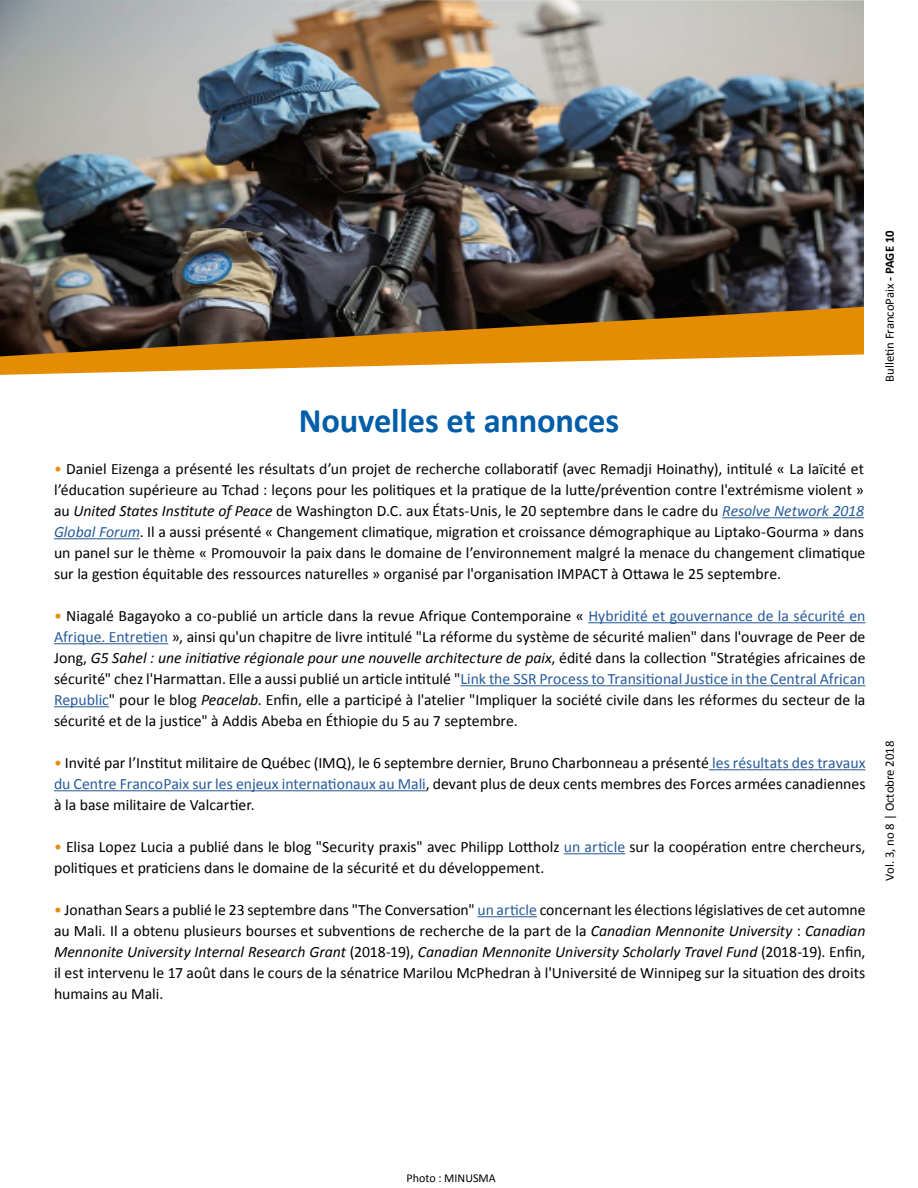
<style>
.page{position:relative;width:918px;height:1188px;background:#fff}
.page>*{position:absolute;margin:0;border:0;box-sizing:border-box;transform-origin:0 0}
.t1{font:700 34.5px "Calibri";letter-spacing:-.005em;color:#005da9}
.t2{font:15.75px/21px "Calibri";color:#000;text-align:justify}
.t3{font:12.75px "Calibri";color:#000}
.t4{font:12px "Calibri";color:#000}
.s1{color:#e48d03}
.s2{font-style:italic}
.s3{font-style:italic;color:#275b9b}
.s4{color:#275b9b}
.s5{font-weight:700}
</style>
<div class="page">
<hr style="left:722px;top:517px;width:142px;height:1px;background:#275b9b">
<hr style="left:54px;top:538px;width:86px;height:1px;background:#275b9b">
<hr style="left:588px;top:622px;width:278px;height:1px;background:#275b9b">
<hr style="left:54px;top:643px;width:114px;height:1px;background:#275b9b">
<hr style="left:460px;top:685px;width:405px;height:1px;background:#275b9b">
<hr style="left:54px;top:706px;width:55px;height:1px;background:#275b9b">
<hr style="left:709px;top:769px;width:156px;height:1px;background:#275b9b">
<hr style="left:54px;top:790px;width:372px;height:1px;background:#275b9b">
<hr style="left:564px;top:853px;width:61px;height:1px;background:#275b9b">
<hr style="left:477px;top:916px;width:60px;height:1px;background:#275b9b">
<svg style="left:0;top:356px;width:798px;height:19px"></svg>
<img style="left:0;top:0;width:864px;height:356px">
<h1 class="t1" style="left:299px;top:399px;width:322px">Nouvelles et annonces</h1>
<p class="t2" style="left:54px;top:458px;width:813px"><span class="s1">•</span> Daniel Eizenga a présenté les résultats d’un projet de recherche collaboratif (avec Remadji Hoinathy), intitulé « La laïcité et l’éducation supérieure au Tchad : leçons pour les politiques et la pratique de la lutte/prévention contre l'extrémisme violent » au <span class="s2">United States Institute of Peace</span> de Washington D.C. aux États-Unis, le 20 septembre dans le cadre du <span class="s3">Resolve Network 2018<br>Global Forum</span>. Il a aussi présenté « Changement climatique, migration et croissance démographique au Liptako-Gourma » dans un panel sur le thème « Promouvoir la paix dans le domaine de l’environnement malgré la menace du changement climatique sur la gestion équitable des ressources naturelles » organisé par l'organisation IMPACT à Ottawa le 25 septembre.</p>
<p class="t2" style="left:54px;top:605px;width:813px"><span class="s1">•</span> Niagalé Bagayoko a co-publié un article dans la revue Afrique Contemporaine « <span class="s4">Hybridité et gouvernance de la sécurité en Afrique. Entretien</span> », ainsi qu'un chapitre de livre intitulé "La réforme du système de sécurité malien" dans l'ouvrage de Peer de Jong, <span class="s2">G5 Sahel : une initiative régionale pour une nouvelle architecture de paix</span>, édité dans la collection "Stratégies africaines de sécurité" chez l'Harmattan. Elle a aussi publié un article intitulé "<span class="s4">Link the SSR Process to Transitional Justice in the Central African Republic</span>" pour le blog <span class="s2">Peacelab</span>. Enfin, elle a participé à l'atelier "Impliquer la société civile dans les réformes du secteur de la sécurité et de la justice" à Addis Abeba en Éthiopie du 5 au 7 septembre.</p>
<p class="t2" style="left:54px;top:752px;width:813px"><span class="s1">•</span> Invité par l’Institut militaire de Québec (IMQ), le 6 septembre dernier, Bruno Charbonneau a présenté <span class="s4">les résultats des travaux du Centre FrancoPaix sur les enjeux internationaux au Mali</span>, devant plus de deux cents membres des Forces armées canadiennes à la base militaire de Valcartier.</p>
<p class="t2" style="left:54px;top:836px;width:813px"><span class="s1">•</span> Elisa Lopez Lucia a publié dans le blog "Security praxis" avec Philipp Lottholz <span class="s4">un article</span> sur la coopération entre chercheurs, politiques et praticiens dans le domaine de la sécurité et du développement.</p>
<p class="t2" style="left:54px;top:899px;width:813px"><span class="s1">•</span> Jonathan Sears a publié le 23 septembre dans "The Conversation" <span class="s4">un article</span> concernant les élections législatives de cet automne au Mali. Il a obtenu plusieurs bourses et subventions de recherche de la part de la <span class="s2">Canadian Mennonite University</span> : <span class="s2">Canadian Mennonite University Internal Research Grant</span> (2018-19), <span class="s2">Canadian Mennonite University Scholarly Travel Fund</span> (2018-19). Enfin, il est intervenu le 17 août dans le cours de la sénatrice Marilou McPhedran à l'Université de Winnipeg sur la situation des droits humains au Mali.</p>
<p class="t3" style="left:881px;top:382px;width:153px;rotate:-90deg">Bulletin FrancoPaix <span class="s5">- PAGE 10</span></p>
<p class="t3" style="left:881px;top:881px;width:142px;rotate:-90deg">Vol. 3, no 8 | Octobre 2018</p>
<p class="t4" style="left:407px;top:1170px;width:91px">Photo : MINUSMA</p>
</div>
